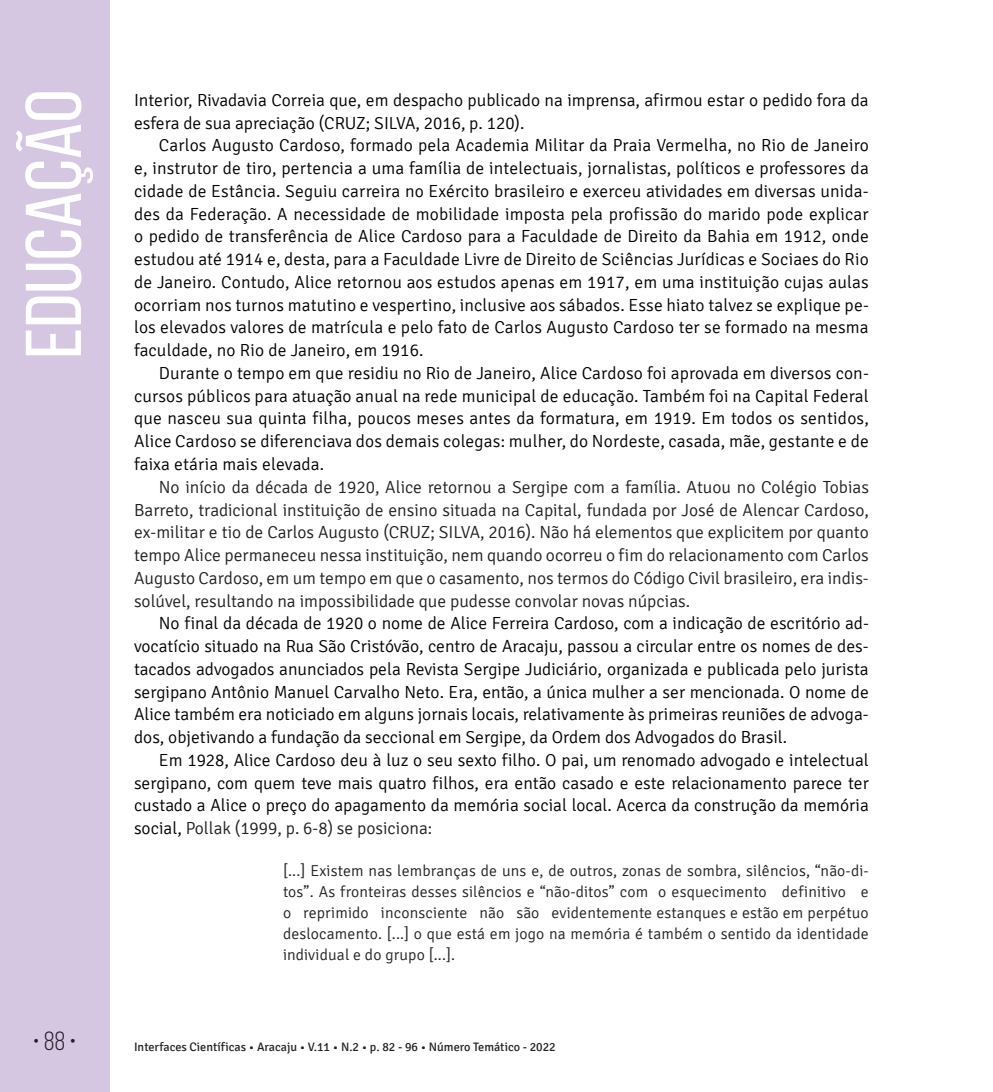
<style>
.page{position:relative;width:993px;height:1092px;background:#fff}
.page>*{position:absolute;margin:0;border:0;box-sizing:border-box;transform-origin:0 0}
.t1{font:78.75px "Bebas Neue";color:#fff;scale:1.09 1}
.t2{font:26.25px "Bebas Neue";color:#231f20}
.t3{font:300 17.5px/22.8px "Signika";color:#000001;text-align:justify}
.t4{font:300 17.5px/22.8px "Signika";color:#231f20;text-align:justify}
.t5{font:300 15.75px/21px "Signika";letter-spacing:.01em;color:#231f20;text-align:justify}
.t6{font:12.25px "Signika";color:#231f20}
.s1{color:#231f20}
</style>
<div class="page">
<div style="left:0;top:0;width:109px;height:1091px;background:#d5c6e1"></div>
<h1 class="t1" style="left:11px;top:358px;width:248px;rotate:-90deg">EDUCAÇÃO</h1>
<p class="t3" style="left:134px;top:89px;width:736px">Interior, Rivadavia Correia que, em despacho publicado na imprensa, afirmou estar o pedido fora da esfera de sua apreciação (CRUZ; SILVA, 2016, p. 120).</p>
<p class="t3" style="left:134px;top:134px;width:736px;text-indent:25px">Carlos Augusto Cardoso, formado pela Academia Militar da Praia Vermelha, no Rio de Janeiro e, instrutor de tiro, pertencia a uma família de intelectuais, jornalistas, políticos e professores da cidade de Estância. Seguiu carreira no Exército brasileiro e exerceu atividades em diversas unida&shy;des da Federação. A necessidade de mobilidade imposta pela profissão do marido pode explicar o pedido de transferência de Alice Cardoso para a Faculdade de Direito da Bahia em 1912, onde estudou até 1914 e, desta, para a Faculdade Livre de Direito de Sciências Jurídicas e Sociaes do Rio de Janeiro. Contudo, Alice retornou aos estudos apenas em 1917, em uma instituição cujas aulas ocorriam nos turnos matutino e vespertino, inclusive aos sábados. Esse hiato talvez se explique pe&shy;los elevados valores de matrícula e pelo fato de Carlos Augusto Cardoso ter se formado na mesma faculdade, no Rio de Janeiro, em 1916.</p>
<p class="t3" style="left:134px;top:362px;width:736px;text-indent:25px">Durante o tempo em que residiu no Rio de Janeiro, Alice Cardoso foi aprovada em diversos con&shy;cursos públicos para atuação anual na rede municipal de educação. Também foi na Capital Federal que nasceu sua quinta filha, poucos meses antes da formatura, em 1919. Em todos os sentidos, Alice Cardoso se diferenciava dos demais colegas: mulher, do Nordeste, casada, mãe, gestante e de faixa etária mais elevada.</p>
<p class="t4" style="left:134px;top:476px;width:736px;text-indent:25px">No início da década de 1920, Alice retornou a Sergipe com a família. Atuou no Colégio Tobias Barreto, tradicional instituição de ensino situada na Capital, fundada por José de Alencar Cardoso, ex-militar e tio de Carlos Augusto (CRUZ; SILVA, 2016). Não há elementos que explicitem por quanto tempo Alice permaneceu nessa instituição, nem quando ocorreu o fim do relacionamento com Carlos Augusto Cardoso, em um tempo em que o casamento, nos termos do Código Civil brasileiro, era indis&shy;solúvel, resultando na impossibilidade que pudesse convolar novas núpcias.</p>
<p class="t3" style="left:134px;top:612px;width:736px;text-indent:25px">No final da década de 1920 o nome de Alice Ferreira Cardoso, com a indicação de escritório ad&shy;vocatício situado na Rua São Cristóvão, centro de Aracaju, passou a circular entre os nomes de des&shy;tacados advogados anunciados pela Revista Sergipe Judiciário, organizada e publicada pelo jurista sergipano Antônio Manuel Carvalho Neto. Era, então, a única mulher a ser mencionada. O nome de Alice também era noticiado em alguns jornais locais, relativamente às primeiras reuniões de advoga&shy;dos, objetivando a fundação da seccional em Sergipe, da Ordem dos Advogados do Brasil.</p>
<p class="t3" style="left:134px;top:749px;width:736px;text-indent:25px">Em 1928, Alice Cardoso deu à luz o seu sexto filho. O pai, um renomado advogado e intelectual sergipano, com quem teve mais quatro filhos, era então casado e este relacionamento parece ter custado a Alice o preço do apagamento da memória social local. Acerca da construção da memória social, <span class="s1">Pollak (1999, p. 6-8) se posiciona:</span></p>
<p class="t5" style="left:283px;top:860px;width:587px">[...] Existem nas lembranças de uns e, de outros, zonas de sombra, silêncios, “não-di&shy;tos”. As fronteiras desses silêncios e “não-ditos” com o esquecimento definitivo e o reprimido inconsciente não são evidentemente estanques e estão em perpétuo deslocamento. [...] o que está em jogo na memória é também o sentido da identidade individual e do grupo [...].</p>
<h2 class="t2" style="left:33px;top:1026px;width:45px">• 88 •</h2>
<p class="t6" style="left:134px;top:1040px;width:423px">Interfaces Científicas • Aracaju • V.11 • N.2 • p. 82 - 96 • Número Temático - 2022</p>
</div>
